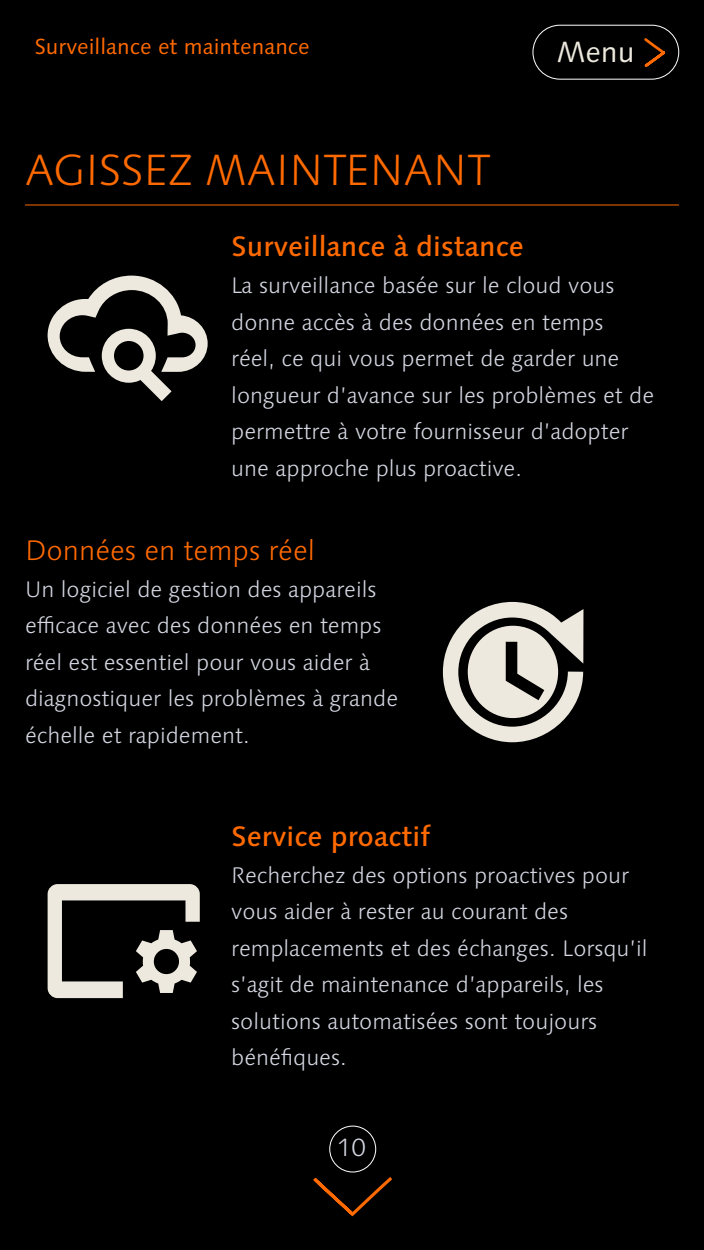
<style>
.page{position:relative;width:704px;height:1250px;background:#fff}
.page>*{position:absolute;margin:0;border:0;box-sizing:border-box;transform-origin:0 0}
.t1{font:300 43.75px "Syntax Next LT Pro";color:#ff6a00}
.t2{font:29.31px "Syntax Next LT Pro";color:#ede9de}
.t3{font:500 28.12px "Syntax Next LT Pro";color:#ff6a00}
.t4{font:300 28.12px "Syntax Next LT Pro";color:#ff6a00}
.t5{font:300 25px "Syntax Next LT Pro";color:#d4d6e1}
.t6{font:300 22.5px/36.6px "Syntax Next LT Pro";color:#d4d6e1}
.t7{font:21.88px "Syntax Next LT Pro";color:#ff6a00}
</style>
<div class="page">
<div style="left:0;top:0;width:703px;height:1250px;background:#000"></div>
<hr style="left:25px;top:205px;width:653px;height:1px;background:#ff6a00">
<svg style="left:313px;top:1177px;width:80px;height:40px"></svg>
<div style="left:329px;top:1126px;width:46px;height:46px;border:1px solid #fff;border-radius:50%"></div>
<svg style="left:48px;top:884px;width:152px;height:114px"></svg>
<svg style="left:48px;top:276px;width:159px;height:125px"></svg>
<svg style="left:442px;top:602px;width:141px;height:140px"></svg>
<div style="left:532px;top:25px;width:146px;height:54px;border:1px solid #fff;border-radius:27px"></div>
<svg style="left:644px;top:38px;width:22px;height:28px"></svg>
<p class="t7" style="left:35px;top:33px;width:276px">Surveillance et maintenance</p>
<h1 class="t1" style="left:25px;top:144px;width:467px">AGISSEZ MAINTENANT</h1>
<h2 class="t2" style="left:556px;top:33px;width:79px">Menu</h2>
<p class="t3" style="left:231px;top:229px;width:294px">Surveillance à distance</p>
<p class="t6" style="left:231px;top:267px;width:424px">La surveillance basée sur le cloud vous donne accès à des données en temps<br>réel, ce qui vous permet de garder une longueur d’avance sur les problèmes et de permettre à votre fournisseur d’adopter une approche plus proactive.</p>
<p class="t4" style="left:25px;top:533px;width:291px">Données en temps réel</p>
<p class="t6" style="left:25px;top:571px;width:374px">Un logiciel de gestion des appareils efficace avec des données en temps réel est essentiel pour vous aider à diagnostiquer les problèmes à grande échelle et rapidement.</p>
<p class="t3" style="left:231px;top:818px;width:200px">Service proactif</p>
<p class="t6" style="left:231px;top:857px;width:417px">Recherchez des options proactives pour vous aider à rester au courant des remplacements et des échanges. Lorsqu’il s’agit de maintenance d’appareils, les solutions automatisées sont toujours bénéfiques.</p>
<p class="t5" style="left:336px;top:1133px;width:31px">10</p>
</div>
